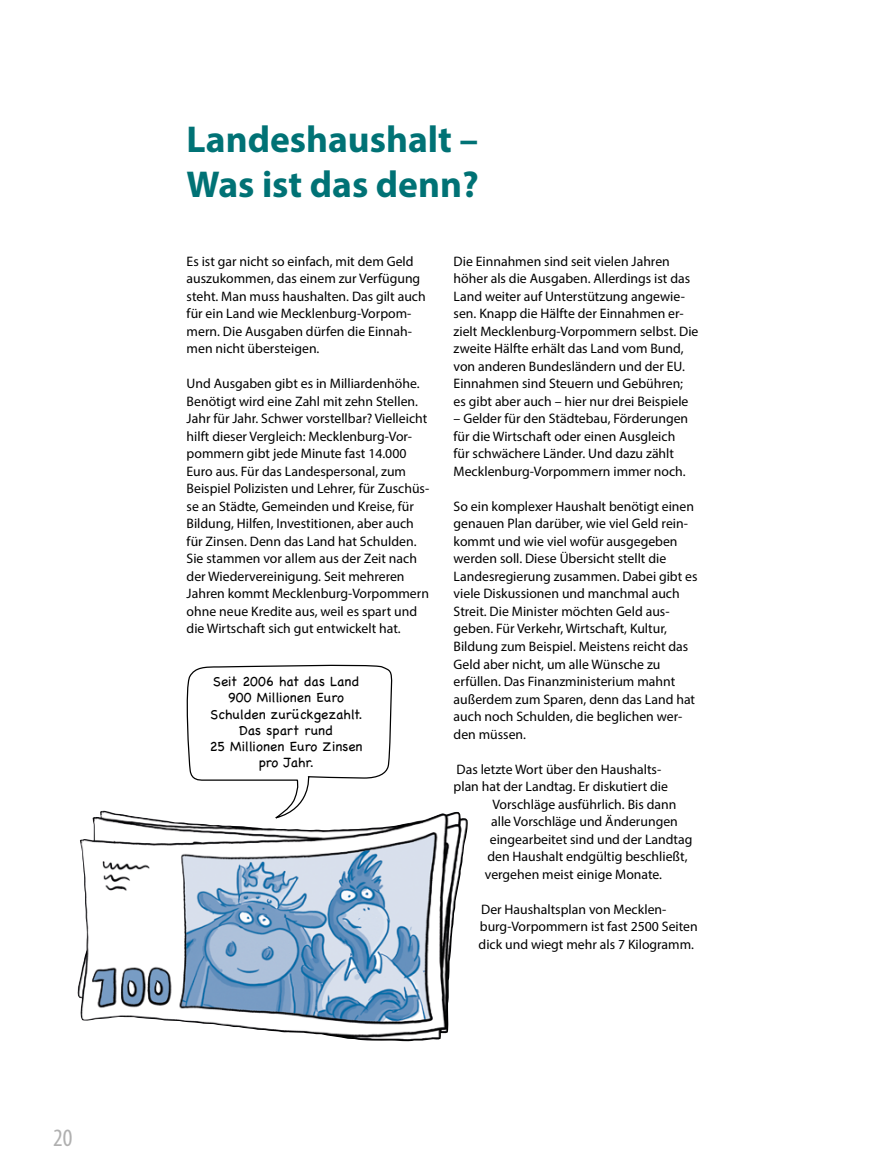
<style>
.page{position:relative;width:886px;height:1170px;background:#fff}
.page>*{position:absolute;margin:0;border:0;box-sizing:border-box;transform-origin:0 0}
.t1{font:700 37.5px/45px "Myriad Pro";color:#007275}
.t2{font:condensed 25px "Myriad Pro";color:#b0b0b0}
.t3{font:13.75px/17.5px "Myriad Pro";color:#000}
.t4{font:13.75px/16.2px "Chalkboard";color:#000;text-align:center}
</style>
<div class="page">
<img style="left:77px;top:810px;width:391px;height:231px">
<svg style="left:184px;top:664px;width:208px;height:155px"></svg>
<h2 class="t2" style="left:53px;top:1122px;width:21px">20</h2>
<h1 class="t1" style="left:187px;top:116px;width:294px">Landeshaushalt –<br>Was ist das denn?</h1>
<p class="t3" style="left:187px;top:252px;width:241px">Es ist gar nicht so einfach, mit dem Geld auszukommen, das einem zur Verfügung steht. Man muss haushalten. Das gilt auch für ein Land wie Mecklenburg-Vorpom&shy;mern. Die Ausgaben dürfen die Einnah&shy;men nicht übersteigen.</p>
<p class="t3" style="left:187px;top:374px;width:244px">Und Ausgaben gibt es in Milliardenhöhe.<br>Benötigt wird eine Zahl mit zehn Stellen.<br>Jahr für Jahr. Schwer vorstellbar? Vielleicht hilft dieser Vergleich: Mecklenburg-Vor&shy;pommern gibt jede Minute fast 14.000<br>Euro aus. Für das Landespersonal, zum Beispiel Polizisten und Lehrer, für Zuschüs&shy;se an Städte, Gemeinden und Kreise, für Bildung, Hilfen, Investitionen, aber auch für Zinsen. Denn das Land hat Schulden.<br>Sie stammen vor allem aus der Zeit nach der Wiedervereinigung. Seit mehreren Jahren kommt Mecklenburg-Vorpommern ohne neue Kredite aus, weil es spart und die Wirtschaft sich gut entwickelt hat.</p>
<p class="t4" style="left:209px;top:673px;width:155px">Seit 2006 hat das Land<br>900 Millionen Euro<br>Schulden zurückgezahlt.<br>Das spart rund<br>25 Millionen Euro Zinsen pro Jahr.</p>
<p class="t3" style="left:454px;top:252px;width:246px">Die Einnahmen sind seit vielen Jahren höher als die Ausgaben. Allerdings ist das Land weiter auf Unterstützung angewie&shy;sen. Knapp die Hälfte der Einnahmen er&shy;zielt Mecklenburg-Vorpommern selbst. Die zweite Hälfte erhält das Land vom Bund, von anderen Bundesländern und der EU.<br>Einnahmen sind Steuern und Gebühren; es gibt aber auch – hier nur drei Beispiele</p>
<p class="t3" style="left:454px;top:409px;width:236px">– Gelder für den Städtebau, Förderungen für die Wirtschaft oder einen Ausgleich für schwächere Länder. Und dazu zählt Mecklenburg-Vorpommern immer noch.</p>
<p class="t3" style="left:454px;top:497px;width:245px">So ein komplexer Haushalt benötigt einen genauen Plan darüber, wie viel Geld rein&shy;kommt und wie viel wofür ausgegeben werden soll. Diese Übersicht stellt die Landesregierung zusammen. Dabei gibt es viele Diskussionen und manchmal auch Streit. Die Minister möchten Geld aus&shy;geben. Für Verkehr, Wirtschaft, Kultur, Bildung zum Beispiel. Meistens reicht das Geld aber nicht, um alle Wünsche zu erfüllen. Das Finanzministerium mahnt außerdem zum Sparen, denn das Land hat auch noch Schulden, die beglichen wer&shy;den müssen.</p>
<p class="t3" style="left:456px;top:760px;width:206px">Das letzte Wort über den Haushalts-</p>
<p class="t3" style="left:454px;top:777px;width:216px">plan hat der Landtag. Er diskutiert die</p>
<p class="t3" style="left:492px;top:795px;width:185px">Vorschläge ausführlich. Bis dann</p>
<p class="t3" style="left:491px;top:812px;width:188px">alle Vorschläge und Änderungen</p>
<p class="t3" style="left:490px;top:830px;width:204px">eingearbeitet sind und der Landtag</p>
<p class="t3" style="left:487px;top:847px;width:202px">den Haushalt endgültig beschließt,</p>
<p class="t3" style="left:485px;top:865px;width:179px">vergehen meist einige Monate.</p>
<p class="t3" style="left:479px;top:900px;width:221px">Der Haushaltsplan von Mecklen&shy;burg-Vorpommern ist fast 2500 Seiten dick und wiegt mehr als 7 Kilogramm.</p>
</div>
